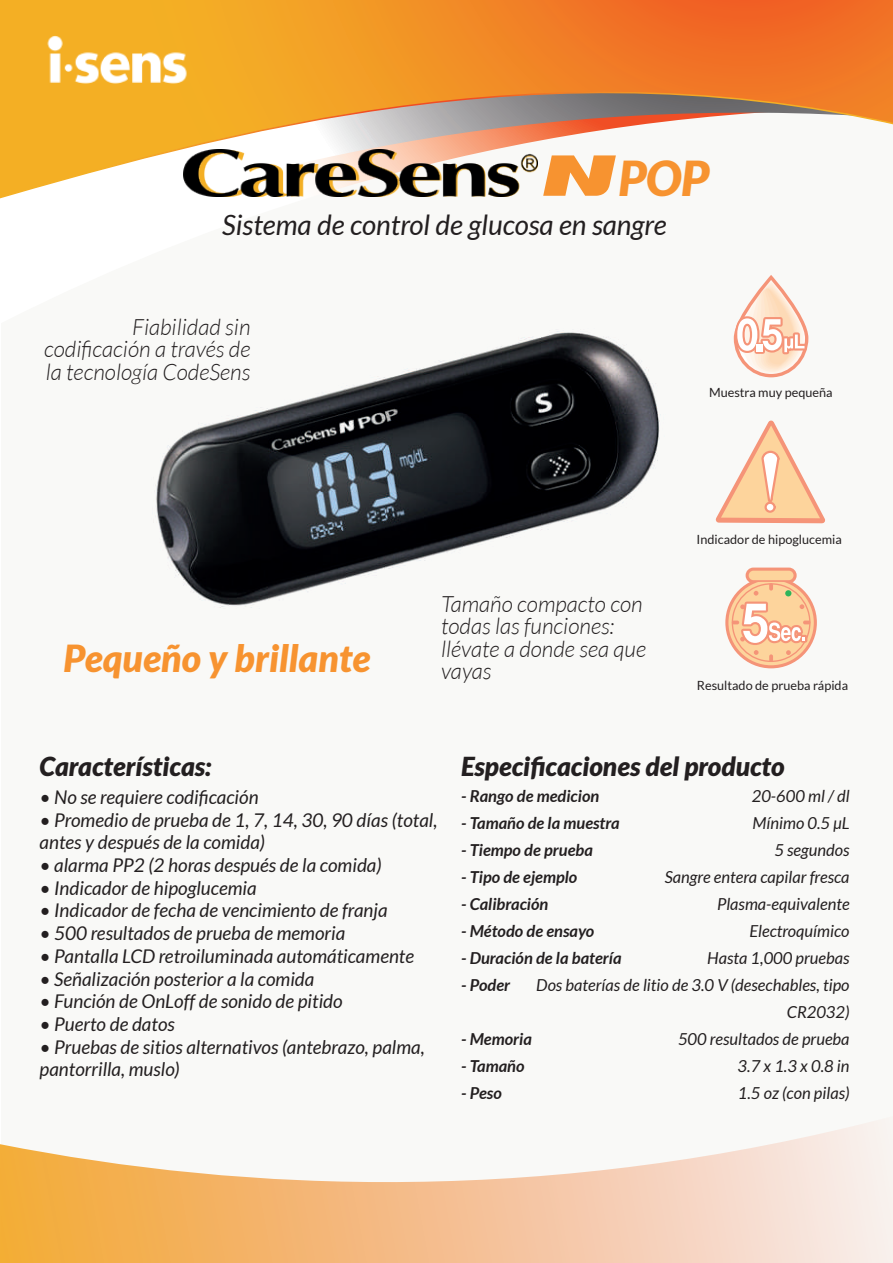
<style>
.page{position:relative;width:893px;height:1263px;background:#fff}
.page>*{position:absolute;margin:0;border:0;box-sizing:border-box;transform-origin:0 0}
.t1{font:italic 900 48.15px "Lato";color:#f79330}
.t2{font:italic 900 37.35px "Lato";color:#f79330}
.t3{font:italic 27.9px "Lato";color:#231f20}
.t4{font:italic 900 26.1px "Lato";color:#231f20}
.t5{font:italic 300 22.5px/22.5px "Lato";color:#231f20;text-align:justify}
.t6{font:italic 18.9px/22.6px "Lato";color:#231f20}
.t7{font:italic 16.5px/27px "Lato";color:#231f20;text-align:right}
.t8{font:italic 700 16.5px "Lato";color:#231f20}
.t9{font:12.6px "Lato";color:#231f20}
</style>
<div class="page">
<div style="left:2px;top:0;width:891px;height:1263px;background:#f9f9f7"></div>
<svg style="left:0;top:1124px;width:892px;height:139px"></svg>
<svg style="left:0;top:0;width:893px;height:199px"></svg>
<img style="left:42px;top:34px;width:149px;height:50px">
<img style="left:183px;top:149px;width:354px;height:31px">
<svg style="left:543px;top:155px;width:73px;height:25px"></svg>
<img style="left:112px;top:180px;width:584px;height:428px">
<svg style="left:733px;top:277px;width:76px;height:101px"></svg>
<svg style="left:732px;top:567px;width:78px;height:102px"></svg>
<svg style="left:715px;top:420px;width:110px;height:104px"></svg>
<h1 class="t1" style="left:618px;top:150px;width:93px">POP</h1>
<h3 class="t3" style="left:222px;top:210px;width:446px">Sistema de control de glucosa en sangre</h3>
<p class="t5" style="left:44px;top:316px;width:208px;text-indent:88px">Fiabilidad sin codificación a través de la tecnología CodeSens</p>
<h2 class="t2" style="left:63px;top:636px;width:309px">Pequeño y brillante</h2>
<h3 class="t4" style="left:40px;top:751px;width:173px">Características:</h3>
<p class="t9" style="left:709px;top:385px;width:125px">Muestra muy pequeña</p>
<p class="t5" style="left:441px;top:593px;width:207px;text-align:left">Tamaño compacto con todas las funciones: llévate a donde sea que</p>
<p class="t5" style="left:441px;top:661px;width:52px">vayas</p>
<p class="t9" style="left:697px;top:533px;width:147px">Indicador de hipoglucemia</p>
<p class="t9" style="left:697px;top:678px;width:153px">Resultado de prueba rápida</p>
<h3 class="t4" style="left:461px;top:751px;width:325px">Especificaciones del producto</h3>
<p class="t6" style="left:40px;top:786px;width:221px">• No se requiere codificación</p>
<p class="t6" style="left:40px;top:809px;width:399px">• Promedio de prueba de 1, 7, 14, 30, 90 días (total, antes y después de la comida)</p>
<p class="t6" style="left:40px;top:854px;width:344px">• alarma PP2 (2 horas después de la comida)</p>
<p class="t6" style="left:40px;top:877px;width:219px">• Indicador de hipoglucemia</p>
<p class="t6" style="left:40px;top:900px;width:349px">• Indicador de fecha de vencimiento de franja</p>
<p class="t6" style="left:40px;top:922px;width:307px">• 500 resultados de prueba de memoria</p>
<p class="t6" style="left:40px;top:945px;width:376px">• Pantalla LCD retroiluminada automáticamente</p>
<p class="t6" style="left:40px;top:968px;width:276px">• Señalización posterior a la comida</p>
<p class="t6" style="left:40px;top:990px;width:305px">• Función de OnLoff de sonido de pitido</p>
<p class="t6" style="left:40px;top:1013px;width:137px">• Puerto de datos</p>
<p class="t6" style="left:40px;top:1036px;width:387px">• Pruebas de sitios alternativos (antebrazo, palma, pantorrilla, muslo)</p>
<p class="t8" style="left:461px;top:787px;width:140px">- Rango de medicion</p>
<p class="t8" style="left:461px;top:814px;width:160px">- Tamaño de la muestra</p>
<p class="t8" style="left:461px;top:841px;width:133px">- Tiempo de prueba</p>
<p class="t8" style="left:461px;top:868px;width:118px">- Tipo de ejemplo</p>
<p class="t8" style="left:461px;top:895px;width:89px">- Calibración</p>
<p class="t8" style="left:461px;top:922px;width:135px">- Método de ensayo</p>
<p class="t8" style="left:461px;top:949px;width:162px">- Duración de la batería</p>
<p class="t8" style="left:461px;top:976px;width:51px">- Poder</p>
<p class="t7" style="left:536px;top:783px;width:315px">20-600 ml / dl<br>Mínimo 0.5 µL<br>5 segundos<br>Sangre entera capilar fresca<br>Plasma-equivalente<br>Electroquímico<br>Hasta 1,000 pruebas<br>Dos baterías de litio de 3.0 V (desechables, tipo<br>CR2032)<br>500 resultados de prueba<br>3.7 x 1.3 x 0.8 in<br>1.5 oz (con pilas)</p>
<p class="t8" style="left:461px;top:1030px;width:72px">- Memoria</p>
<p class="t8" style="left:461px;top:1057px;width:65px">- Tamaño</p>
<p class="t8" style="left:461px;top:1084px;width:42px">- Peso</p>
</div>
